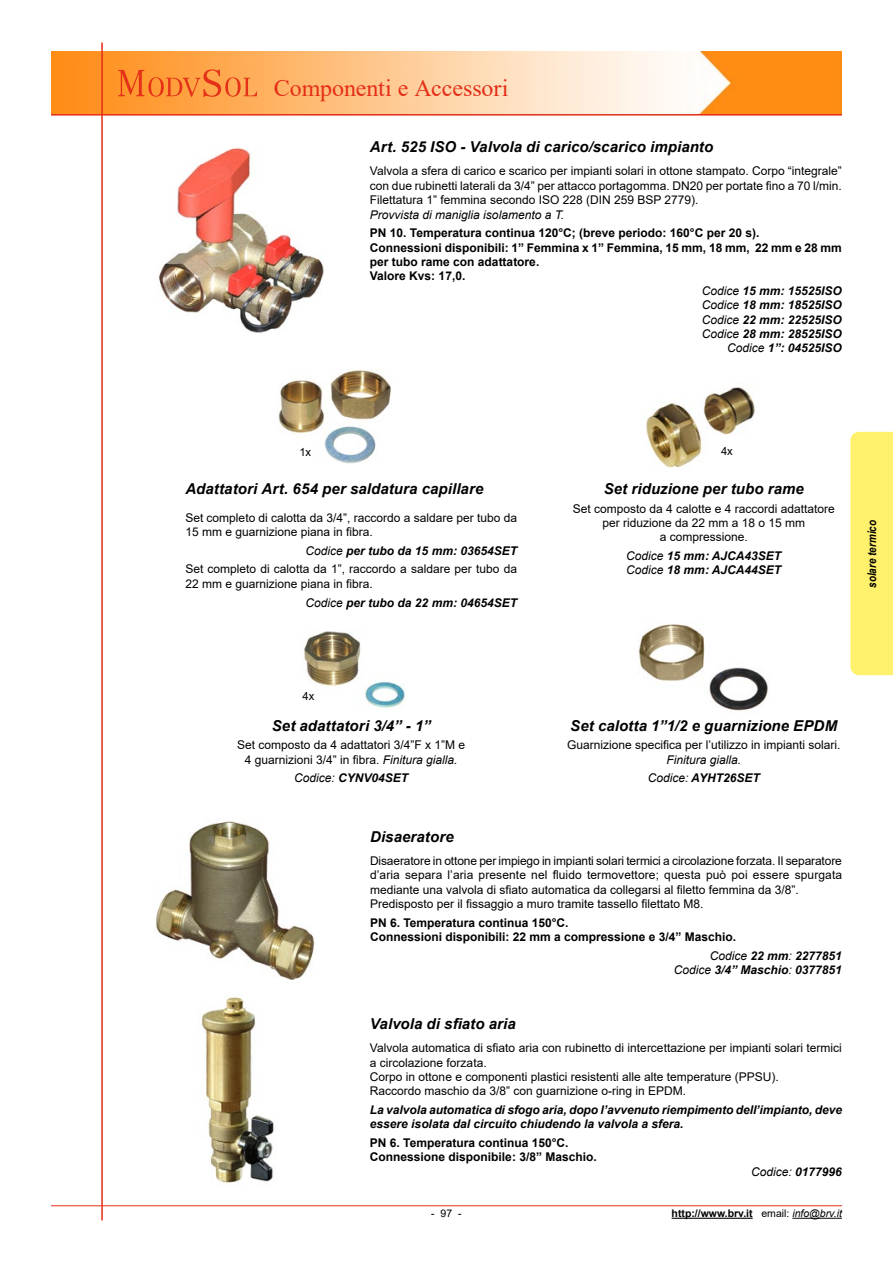
<style>
.page{position:relative;width:893px;height:1263px;background:#fff}
.page>*{position:absolute;margin:0;border:0;box-sizing:border-box;transform-origin:0 0}
.t1{font:24px "Times New Roman";letter-spacing:-.005em;color:#e42e18}
.t2{font:italic 700 15px "Arial";letter-spacing:.005em;color:#000}
.t3{font:12px/14.4px "Arial";color:#000}
.t4{font:italic 700 12px/14.4px "Arial";color:#000}
.t5{font:700 12px/14.4px "Arial";color:#000}
.t6{font:italic 12px/18.6px "Arial";color:#000;text-align:center}
.t7{font:italic 700 12px "Arial Narrow";color:#000}
.t8{font:11.25px "Arial";color:#000}
.t9{font:700 10.5px "Arial";color:#000}
.t10{font:10.5px "Arial";color:#000}
.s1{font-weight:400}
.s2{font-style:italic}
.s3{font-weight:700;font-style:italic}
.s4{font-weight:700}
.s5{font-weight:400;font-style:italic}
</style>
<div class="page">
<img style="left:51px;top:51px;width:791px;height:63px">
<hr style="left:51px;top:1205px;width:791px;height:1px;background:#e42e18">
<hr style="left:101px;top:43px;width:2px;height:1177px;background:#e42e18">
<hr style="left:51px;top:114px;width:791px;height:2px;background:#e42e18">
<hr style="left:672px;top:1218px;width:81px;height:1px;background:#000">
<hr style="left:792px;top:1218px;width:50px;height:1px;background:#000">
<img style="left:638px;top:624px;width:130px;height:87px">
<img style="left:304px;top:631px;width:101px;height:77px">
<img style="left:646px;top:387px;width:109px;height:81px">
<img style="left:278px;top:370px;width:113px;height:94px">
<svg style="left:118px;top:69px;width:139px;height:28px;background:#f88938"></svg>
<img style="left:156px;top:821px;width:159px;height:159px">
<img style="left:197px;top:997px;width:77px;height:186px">
<img style="left:158px;top:148px;width:166px;height:184px">
<div style="left:850px;top:432px;width:43px;height:243px;background:#fff16b"></div>
<h1 class="t1" style="left:274px;top:71px;width:236px">Componenti e Accessori</h1>
<p class="t2" style="left:370px;top:137px;width:345px">Art. 525 ISO - Valvola di carico/scarico impianto</p>
<p class="t3" style="left:370px;top:164px;width:473px;text-align:justify">Valvola a sfera di carico e scarico per impianti solari in ottone stampato. Corpo “integrale” con due rubinetti laterali da 3/4” per attacco portagomma. DN20 per portate fino a 70 l/min.<br>Filettatura 1” femmina secondo ISO 228 (DIN 259 BSP 2779).</p>
<p class="t6" style="left:370px;top:205px;width:196px">Provvista di maniglia isolamento a T.</p>
<p class="t5" style="left:370px;top:226px;width:391px">PN 10. Temperatura continua 120°C; (breve periodo: 160°C per 20 s).</p>
<p class="t5" style="left:370px;top:240px;width:473px">Connessioni disponibili: 1” Femmina x 1” Femmina, 15 mm, 18 mm, 22 mm e 28 mm</p>
<p class="t5" style="left:370px;top:255px;width:171px">per tubo rame con adattatore.</p>
<p class="t5" style="left:370px;top:269px;width:97px">Valore Kvs: 17,0.</p>
<p class="t4" style="left:702px;top:284px;width:142px"><span class="s1">Codice</span> 15 mm: 15525ISO</p>
<p class="t4" style="left:702px;top:298px;width:142px"><span class="s1">Codice</span> 18 mm: 18525ISO</p>
<p class="t4" style="left:702px;top:313px;width:142px"><span class="s1">Codice</span> 22 mm: 22525ISO</p>
<p class="t4" style="left:702px;top:327px;width:142px"><span class="s1">Codice</span> 28 mm: 28525ISO</p>
<p class="t4" style="left:727px;top:341px;width:116px"><span class="s1">Codice</span> 1”: 04525ISO</p>
<p class="t8" style="left:299px;top:444px;width:13px">1x</p>
<p class="t2" style="left:185px;top:479px;width:300px">Adattatori Art. 654 per saldatura capillare</p>
<p class="t3" style="left:185px;top:510px;width:333px">Set completo di calotta da 3/4”, raccordo a saldare per tubo da<br>15 mm e guarnizione piana in fibra.</p>
<p class="t3" style="left:185px;top:541px;width:333px;line-height:18.6px;text-align:right"><span class="s2">Codice</span> <span class="s3">per tubo da 15 mm: 03654SET<br></span>Set completo di calotta da 1”, raccordo a saldare per tubo da</p>
<p class="t3" style="left:306px;top:574px;width:213px;line-height:18.6px;text-indent:-120px">22 mm e guarnizione piana in fibra.<br><span class="s2">Codice</span> <span class="s3">per tubo da 22 mm: 04654SET</span></p>
<p class="t8" style="left:721px;top:443px;width:13px">4x</p>
<p class="t2" style="left:604px;top:479px;width:202px">Set riduzione per tubo rame</p>
<p class="t3" style="left:573px;top:501px;width:264px;text-align:center">Set composto da 4 calotte e 4 raccordi adattatore per riduzione da 22 mm a 18 o 15 mm<br>a compressione.</p>
<p class="t4" style="left:626px;top:549px;width:156px"><span class="s1">Codice</span> 15 mm: AJCA43SET<br><span class="s1">Codice</span> 18 mm: AJCA44SET</p>
<p class="t7" style="left:863px;top:588px;width:69px;rotate:-90deg">solare termico</p>
<p class="t8" style="left:303px;top:688px;width:13px">4x</p>
<p class="t2" style="left:272px;top:715px;width:160px">Set adattatori 3/4” - 1”</p>
<p class="t3" style="left:237px;top:738px;width:230px;text-align:center">Set composto da 4 adattatori 3/4”F x 1”M e<br>4 guarnizioni 3/4” in fibra. <span class="s2">Finitura gialla.</span></p>
<p class="t4" style="left:294px;top:771px;width:116px"><span class="s1">Codice:</span> CYNV04SET</p>
<p class="t2" style="left:570px;top:715px;width:268px">Set calotta 1”1/2 e guarnizione EPDM</p>
<p class="t3" style="left:567px;top:738px;width:275px">Guarnizione specifica per l’utilizzo in impianti solari.</p>
<p class="t6" style="left:648px;top:750px;width:114px">Finitura gialla.<br>Codice: <span class="s4">AYHT26SET</span></p>
<p class="t2" style="left:370px;top:827px;width:85px">Disaeratore</p>
<p class="t3" style="left:370px;top:853px;width:474px">Disaeratore in ottone per impiego in impianti solari termici a circolazione forzata. Il separatore d’aria separa l’aria presente nel fluido termovettore; questa può poi essere spurgata mediante una valvola di sfiato automatica da collegarsi al filetto femmina da 3/8”.<br>Predisposto per il fissaggio a muro tramite tassello filettato M8.</p>
<p class="t5" style="left:370px;top:915px;width:368px">PN 6. Temperatura continua 150°C.<br>Connessioni disponibili: 22 mm a compressione e 3/4” Maschio.</p>
<p class="t4" style="left:674px;top:949px;width:170px;text-align:right"><span class="s1">Codice</span> 22 mm<span class="s1">:</span> 2277851<br><span class="s1">Codice</span> 3/4” Maschio<span class="s1">:</span> 0377851</p>
<p class="t2" style="left:370px;top:1014px;width:147px">Valvola di sfiato aria</p>
<p class="t3" style="left:370px;top:1041px;width:473px">Valvola automatica di sfiato aria con rubinetto di intercettazione per impianti solari termici a circolazione forzata.<br>Corpo in ottone e componenti plastici resistenti alle alte temperature (PPSU).<br>Raccordo maschio da 3/8” con guarnizione o-ring in EPDM.</p>
<p class="t4" style="left:370px;top:1103px;width:474px">La valvola automatica di sfogo aria, dopo l’avvenuto riempimento dell’impianto, deve essere isolata dal circuito chiudendo la valvola a sfera.</p>
<p class="t5" style="left:370px;top:1136px;width:228px">PN 6. Temperatura continua 150°C.<br>Connessione disponibile: 3/8” Maschio.</p>
<p class="t6" style="left:751px;top:1162px;width:92px">Codice: <span class="s4">0177996</span></p>
<p class="t10" style="left:431px;top:1206px;width:32px">- 97 -</p>
<p class="t9" style="left:672px;top:1206px;width:172px">http://www.brv.it <span class="s1">email:</span> <span class="s5">info@brv.it</span></p>
</div>
